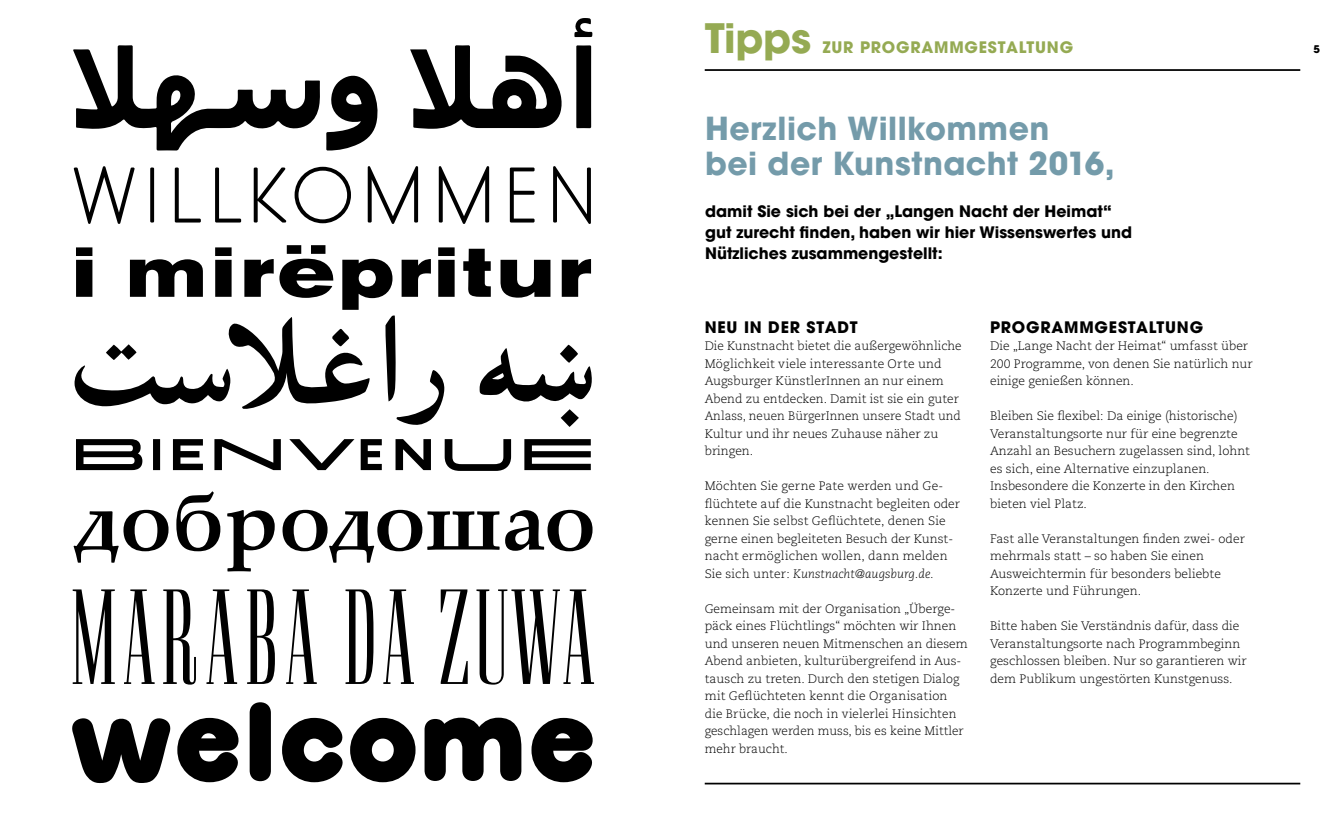
<style>
.page{position:relative;width:1340px;height:819px;background:#fff}
.page>*{position:absolute;margin:0;border:0;box-sizing:border-box;transform-origin:0 0}
.t1{font:700 40.25px "Avant Garde LT";letter-spacing:-.005em;color:#95aa53}
.t2{font:700 31.5px/35px "Avant Garde LT";letter-spacing:.015em;color:#749baa}
.t3{font:700 15.75px/21px "Avant Garde LT";color:#000}
.t4{font:700 15.75px "Avant Garde LT";letter-spacing:.05em;color:#95aa53}
.t5{font:700 15.75px "Avant Garde LT";letter-spacing:.05em;color:#000}
.t6{font:300 12.25px/17.5px "Caecilia LT";color:#000}
.t7{font:700 10.5px "Avant Garde LT";color:#000}
.s1{font-style:italic}
</style>
<div class="page">
<hr style="left:704px;top:69px;width:596px;height:2px;background:#000">
<hr style="left:704px;top:782px;width:596px;height:2px;background:#000">
<svg style="left:74px;top:491px;width:518px;height:80px"></svg>
<svg style="left:72px;top:702px;width:521px;height:81px"></svg>
<svg style="left:74px;top:166px;width:517px;height:58px"></svg>
<svg style="left:76px;top:439px;width:515px;height:32px"></svg>
<svg style="left:73px;top:589px;width:521px;height:95px"></svg>
<svg style="left:74px;top:245px;width:518px;height:182px"></svg>
<svg style="left:576px;top:45px;width:15px;height:83px"></svg>
<svg style="left:574px;top:18px;width:18px;height:19px"></svg>
<svg style="left:73px;top:45px;width:247px;height:105px"></svg>
<svg style="left:410px;top:45px;width:152px;height:84px"></svg>
<svg style="left:326px;top:75px;width:52px;height:76px"></svg>
<h1 class="t1" style="left:704px;top:12px;width:108px">Tipps</h1>
<p class="t4" style="left:822px;top:36px;width:206px">zur Programmgestaltu</p>
<p class="t4" style="left:1046px;top:36px;width:25px">ng</p>
<h2 class="t2" style="left:705px;top:111px;width:411px">Herzlich Willkommen<br>bei der Kunstnacht 2016,</h2>
<p class="t3" style="left:705px;top:201px;width:428px">damit Sie sich bei der „Langen Nacht der Heimat“ gut zurecht finden, haben wir hier Wissenswertes und<br>Nützliches zusammengestellt:</p>
<p class="t3" style="left:704px;top:316px;width:154px">NE U IN DER STADT</p>
<p class="t6" style="left:704px;top:337px;width:258px">Die Kunstnacht bietet die außergewöhnliche Möglichkeit viele interessante Orte und Augsburger KünstlerInnen an nur einem Abend zu entdecken. Damit ist sie ein guter Anlass, neuen BürgerInnen unsere Stadt und Kultur und ihr neues Zuhause näher zu bringen.</p>
<p class="t6" style="left:704px;top:477px;width:257px">Möchten Sie gerne Pate werden und Ge&shy;flüchtete auf die Kunstnacht begleiten oder kennen Sie selbst Geflüchtete, denen Sie gerne einen begleiteten Besuch der Kunst&shy;nacht ermöglichen wollen, dann melden Sie sich unter: <span class="s1">Kunstnacht@augsburg.de.</span></p>
<p class="t6" style="left:704px;top:600px;width:265px">Gemeinsam mit der Organisation „Überge&shy;päck eines Flüchtlings“ möchten wir Ihnen und unseren neuen Mitmenschen an diesem Abend anbieten, kulturübergreifend in Aus&shy;tausch zu treten. Durch den stetigen Dialog mit Geflüchteten kennt die Organisation die Brücke, die noch in vielerlei Hinsichten geschlagen werden muss, bis es keine Mittler mehr braucht.</p>
<p class="t5" style="left:990px;top:316px;width:169px">Programmgestaltu</p>
<p class="t3" style="left:1176px;top:316px;width:25px">ng</p>
<p class="t6" style="left:990px;top:337px;width:264px">Die „Lange Nacht der Heimat“ umfasst über<br>200 Programme, von denen Sie natürlich nur einige genießen können.</p>
<p class="t6" style="left:990px;top:407px;width:261px">Bleiben Sie flexibel: Da einige (historische)<br>Veranstaltungsorte nur für eine begrenzte Anzahl an Besuchern zugelassen sind, lohnt es sich, eine Alternative einzuplanen.<br>Insbesondere die Konzerte in den Kirchen bieten viel Platz.</p>
<p class="t6" style="left:990px;top:530px;width:256px">Fast alle Veranstaltungen finden zwei- oder mehrmals statt – so haben Sie einen Ausweichtermin für besonders beliebte Konzerte und Führungen.</p>
<p class="t6" style="left:990px;top:617px;width:258px">Bitte haben Sie Verständnis dafür, dass die Veranstaltungsorte nach Programmbeginn geschlossen bleiben. Nur so garantieren wir dem Publikum ungestörten Kunstgenuss.</p>
<p class="t7" style="left:1313px;top:42px;width:8px">5</p>
</div>
